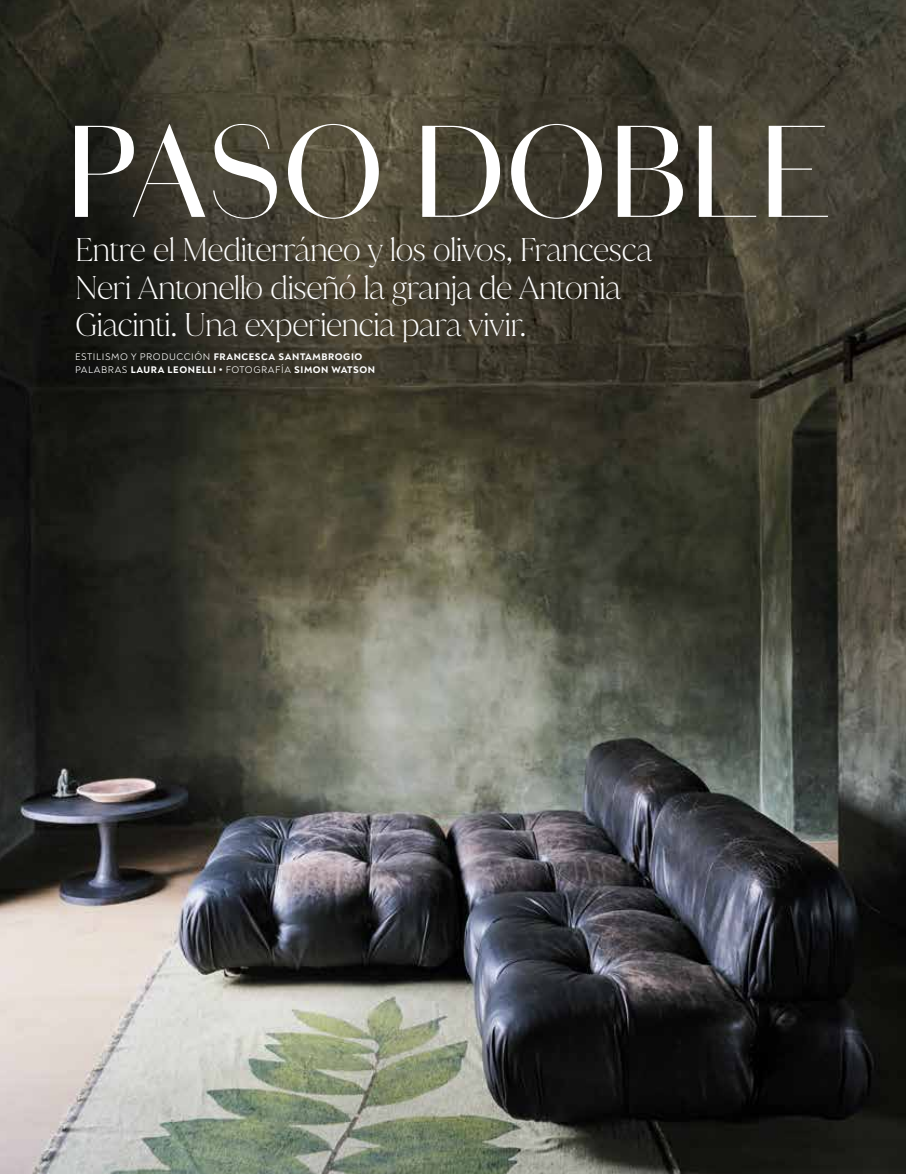
<style>
.page{position:relative;width:906px;height:1174px;background:#fff}
.page>*{position:absolute;margin:0;border:0;box-sizing:border-box;transform-origin:0 0}
.t1{font:132px "Chiswick Sans Poster";letter-spacing:.015em;color:#fff}
.t2{font:200 31.5px/37.5px "Juana";letter-spacing:-.03em;color:#fff}
.t3{font:800 9.75px/13.5px "Noah Text";letter-spacing:.06em;color:#fff}
.s1{font-weight:400}
.s2{font-weight:900}
</style>
<div class="page">
<img style="left:0;top:0;width:906px;height:1174px">
<h1 class="t1" style="left:66px;top:78px;width:766px">PASO DOBLE</h1>
<p class="t2" style="left:75px;top:230px;width:579px">Entre el Mediterráneo y los olivos, Francesca<br>Neri Antonello diseñó la granja de Antonia<br>Giacinti. Una experiencia para vivir.</p>
<p class="t3" style="left:75px;top:350px;width:301px"><span class="s1">ESTILISMO Y PRODUCCIÓN</span> FRANCESCA SANTAMBROGIO<br><span class="s1">PALABRAS</span> LAURA LEONELLI <span class="s2">•</span> <span class="s1">FOTOGRAFÍA</span> SIMON WATSON</p>
</div>
